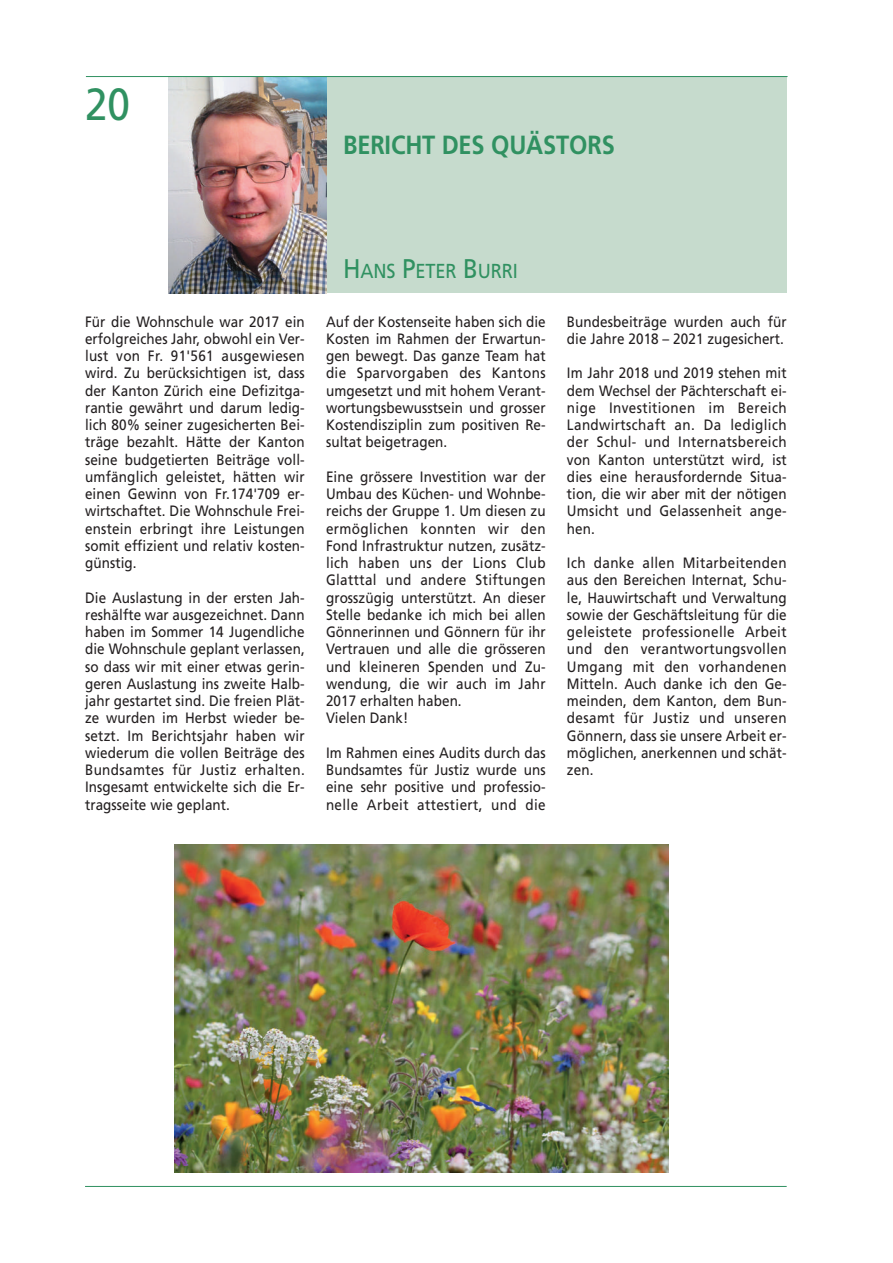
<style>
.page{position:relative;width:893px;height:1263px;background:#fff}
.page>*{position:absolute;margin:0;border:0;box-sizing:border-box;transform-origin:0 0}
.t1{font:45px "Frutiger";color:#309161;scale:.9 1}
.t2{font:700 26.25px "Frutiger";letter-spacing:-.005em;color:#309161;scale:.9 1}
.t3{font:20.25px "Frutiger";letter-spacing:-.01em;color:#309161;scale:.9 1}
.t4{font:15px/17.2px "Frutiger";letter-spacing:.005em;color:#231f20;text-align:justify;scale:.9 1}
.s1{font-size:27px}
</style>
<div class="page">
<hr style="left:85px;top:1186px;width:702px;height:1px;background:#309161">
<div style="left:326px;top:77px;width:461px;height:216px;background:#c6dbcd"></div>
<img style="left:169px;top:77px;width:157px;height:216px">
<hr style="left:86px;top:76px;width:702px;height:1px;background:#309161">
<img style="left:175px;top:844px;width:493px;height:328px">
<h1 class="t1" style="left:85px;top:86px;width:51px">20</h1>
<h2 class="t2" style="left:343px;top:134px;width:304px">BERICHT DES QUÄSTORS</h2>
<p class="t4" style="left:85px;top:314px;width:246px">Für die Wohnschule war 2017 ein erfolgreiches Jahr, obwohl ein Ver&shy;lust von Fr. 91'561 ausgewiesen wird. Zu berücksichtigen ist, dass der Kanton Zürich eine Defizitga&shy;rantie gewährt und darum ledig&shy;lich 80% seiner zugesicherten Bei&shy;träge bezahlt. Hätte der Kanton seine budgetierten Beiträge voll&shy;umfänglich geleistet, hätten wir einen Gewinn von Fr.174'709 er&shy;wirtschaftet. Die Wohnschule Frei&shy;enstein erbringt ihre Leistungen somit effizient und relativ kosten&shy;günstig.</p>
<p class="t4" style="left:85px;top:590px;width:246px">Die Auslastung in der ersten Jah&shy;reshälfte war ausgezeichnet. Dann haben im Sommer 14 Jugendliche die Wohnschule geplant verlassen, so dass wir mit einer etwas gerin&shy;geren Auslastung ins zweite Halb&shy;jahr gestartet sind. Die freien Plät&shy;ze wurden im Herbst wieder be&shy;setzt. Im Berichtsjahr haben wir wiederum die vollen Beiträge des Bundsamtes für Justiz erhalten.<br>Insgesamt entwickelte sich die Er&shy;tragsseite wie geplant.</p>
<h3 class="t3" style="left:343px;top:263px;width:196px"><span class="s1">H</span>ANS <span class="s1">P</span>ETER <span class="s1">B</span>URRI</h3>
<p class="t4" style="left:326px;top:314px;width:246px">Auf der Kostenseite haben sich die Kosten im Rahmen der Erwartun&shy;gen bewegt. Das ganze Team hat die Sparvorgaben des Kantons umgesetzt und mit hohem Verant&shy;wortungsbewusstsein und grosser Kostendisziplin zum positiven Re&shy;sultat beigetragen.</p>
<p class="t4" style="left:326px;top:469px;width:246px;text-align:left">Eine grössere Investition war der<br>Umbau des Küchen- und Wohnbe&shy;reichs der Gruppe 1. Um diesen zu ermöglichen konnten wir den<br>Fond Infrastruktur nutzen, zusätz&shy;lich haben uns der Lions Club<br>Glatttal und andere Stiftungen grosszügig unterstützt. An dieser<br>Stelle bedanke ich mich bei allen<br>Gönnerinnen und Gönnern für ihr<br>Vertrauen und alle die grösseren und kleineren Spenden und Zu&shy;wendung, die wir auch im Jahr<br>2017 erhalten haben.<br>Vielen Dank!</p>
<p class="t4" style="left:326px;top:745px;width:246px">Im Rahmen eines Audits durch das Bundsamtes für Justiz wurde uns eine sehr positive und professio&shy;nelle Arbeit attestiert, und die</p>
<p class="t4" style="left:567px;top:314px;width:246px">Bundesbeiträge wurden auch für die Jahre 2018 – 2021 zugesichert.</p>
<p class="t4" style="left:567px;top:366px;width:246px">Im Jahr 2018 und 2019 stehen mit dem Wechsel der Pächterschaft ei&shy;nige Investitionen im Bereich Landwirtschaft an. Da lediglich der Schul- und Internatsbereich von Kanton unterstützt wird, ist dies eine herausfordernde Situa&shy;tion, die wir aber mit der nötigen Umsicht und Gelassenheit ange&shy;hen.</p>
<p class="t4" style="left:567px;top:555px;width:246px">Ich danke allen Mitarbeitenden aus den Bereichen Internat, Schu&shy;le, Hauwirtschaft und Verwaltung sowie der Geschäftsleitung für die geleistete professionelle Arbeit und den verantwortungsvollen Umgang mit den vorhandenen Mitteln. Auch danke ich den Ge&shy;meinden, dem Kanton, dem Bun&shy;desamt für Justiz und unseren Gönnern, dass sie unsere Arbeit er&shy;möglichen, anerkennen und schät&shy;zen.</p>
</div>
